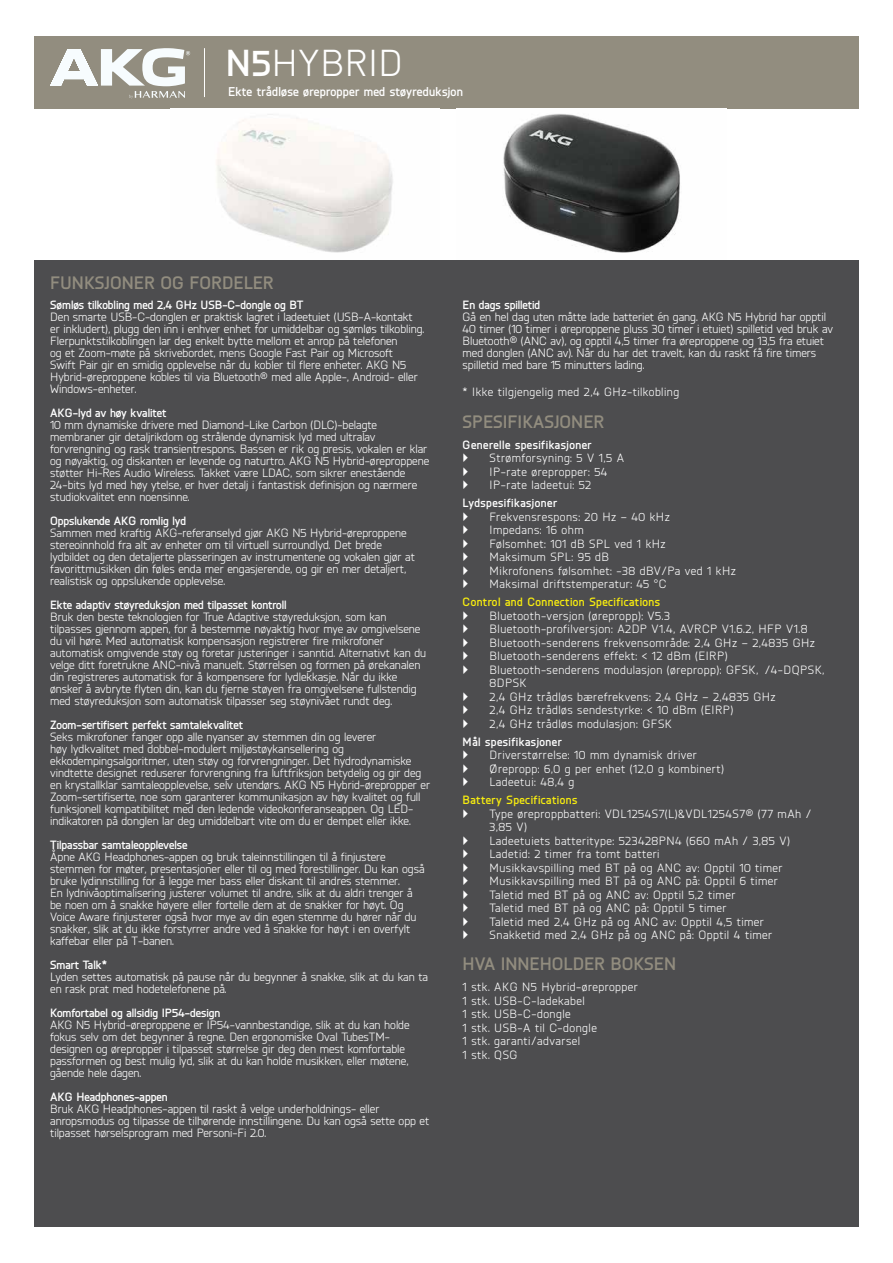
<style>
.page{position:relative;width:893px;height:1263px;background:#fff}
.page>*{position:absolute;margin:0;border:0;box-sizing:border-box;transform-origin:0 0}
.t1{font:37.5px "Knul";letter-spacing:.02em;color:#fff}
.t2{font:700 18px "Knul";color:#928d7f}
.t3{font:700 12.75px "Knul";letter-spacing:.02em;color:#fff}
.t4{font:12px/12px "Knul";color:#fff}
.t5{font:12px/13.5px "Knul";letter-spacing:.04em;color:#fff}
.t6{font:700 12px "Knul";color:#fff}
.t7{font:700 12px "Knul";letter-spacing:.04em;color:#fff}
.t8{font:700 12px "Knul";letter-spacing:.04em;color:#f7ec0f}
.s1{font-weight:700}
</style>
<div class="page">
<div style="left:34px;top:36px;width:825px;height:72px;background:#928d7f"></div>
<hr style="left:204px;top:48px;width:1px;height:49px;background:#fff">
<svg style="left:50px;top:48px;width:140px;height:51px"></svg>
<img style="left:217px;top:114px;width:176px;height:139px">
<img style="left:503px;top:114px;width:177px;height:139px">
<div style="left:34px;top:260px;width:825px;height:967px;background:#4d4d4f"></div>
<h1 class="t1" style="left:226px;top:38px;width:178px"><span class="s1">N5</span>HYBRID</h1>
<p class="t3" style="left:228px;top:83px;width:236px">Ekte trådløse ørepropper med støyreduksjon</p>
<h2 class="t2" style="left:50px;top:270px;width:225px">FUNKSJONER OG FORDELER</h2>
<p class="t6" style="left:50px;top:296px;width:255px">Sømløs tilkobling med 2,4 GHz USB-C-dongle og BT</p>
<p class="t4" style="left:50px;top:310px;width:376px">Den smarte USB-C-donglen er praktisk lagret i ladeetuiet (USB-A-kontakt er inkludert), plugg den inn i enhver enhet for umiddelbar og sømløs tilkobling.<br>Flerpunktstilkoblingen lar deg enkelt bytte mellom et anrop på telefonen<br>og et Zoom-møte på skrivebordet, mens Google Fast Pair og Microsoft<br>Swift Pair gir en smidig opplevelse når du kobler til flere enheter. AKG N5<br>Hybrid-øreproppene kobles til via Bluetooth® med alle Apple-, Android- eller Windows-enheter.</p>
<p class="t6" style="left:50px;top:404px;width:118px">AKG-lyd av høy kvalitet</p>
<p class="t4" style="left:50px;top:418px;width:381px">10 mm dynamiske drivere med Diamond-Like Carbon (DLC)-belagte membraner gir detaljrikdom og strålende dynamisk lyd med ultralav forvrengning og rask transientrespons. Bassen er rik og presis, vokalen er klar og nøyaktig, og diskanten er levende og naturtro. AKG N5 Hybrid-øreproppene støtter Hi-Res Audio Wireless. Takket være LDAC, som sikrer enestående 24-bits lyd med høy ytelse, er hver detalj i fantastisk definisjon og nærmere studiokvalitet enn noensinne.</p>
<p class="t6" style="left:50px;top:512px;width:137px">Oppslukende AKG romlig lyd</p>
<p class="t4" style="left:50px;top:526px;width:366px">Sammen med kraftig AKG-referanselyd gjør AKG N5 Hybrid-øreproppene stereoinnhold fra alt av enheter om til virtuell surroundlyd. Det brede lydbildet og den detaljerte plasseringen av instrumentene og vokalen gjør at favorittmusikken din føles enda mer engasjerende, og gir en mer detaljert, realistisk og oppslukende opplevelse.</p>
<p class="t6" style="left:50px;top:596px;width:238px">Ekte adaptiv støyreduksjon med tilpasset kontroll</p>
<p class="t4" style="left:50px;top:610px;width:377px">Bruk den beste teknologien for True Adaptive støyreduksjon, som kan tilpasses gjennom appen, for å bestemme nøyaktig hvor mye av omgivelsene du vil høre. Med automatisk kompensasjon registrerer fire mikrofoner automatisk omgivende støy og foretar justeringer i sanntid. Alternativt kan du velge ditt foretrukne ANC-nivå manuelt. Størrelsen og formen på ørekanalen din registreres automatisk for å kompensere for lydlekkasje. Når du ikke ønsker å avbryte flyten din, kan du fjerne støyen fra omgivelsene fullstendig med støyreduksjon som automatisk tilpasser seg støynivået rundt deg.</p>
<p class="t6" style="left:50px;top:716px;width:194px">Zoom-sertifisert perfekt samtalekvalitet</p>
<p class="t4" style="left:50px;top:730px;width:381px">Seks mikrofoner fanger opp alle nyanser av stemmen din og leverer<br>høy lydkvalitet med dobbel-modulert miljøstøykansellering og ekkodempingsalgoritmer, uten støy og forvrengninger. Det hydrodynamiske vindtette designet reduserer forvrengning fra luftfriksjon betydelig og gir deg en krystallklar samtaleopplevelse, selv utendørs. AKG N5 Hybrid-ørepropper er Zoom-sertifiserte, noe som garanterer kommunikasjon av høy kvalitet og full funksjonell kompatibilitet med den ledende videokonferanseappen. Og LED&shy;indikatoren på donglen lar deg umiddelbart vite om du er dempet eller ikke.</p>
<p class="t6" style="left:50px;top:836px;width:139px">Tilpassbar samtaleopplevelse</p>
<p class="t4" style="left:50px;top:850px;width:376px">Åpne AKG Headphones-appen og bruk taleinnstillingen til å finjustere stemmen for møter, presentasjoner eller til og med forestillinger. Du kan også bruke lydinnstilling for å legge mer bass eller diskant til andres stemmer.<br>En lydnivåoptimalisering justerer volumet til andre, slik at du aldri trenger å be noen om å snakke høyere eller fortelle dem at de snakker for høyt. Og Voice Aware finjusterer også hvor mye av din egen stemme du hører når du snakker, slik at du ikke forstyrrer andre ved å snakke for høyt i en overfylt kaffebar eller på T-banen.</p>
<p class="t6" style="left:50px;top:956px;width:58px">Smart Talk*</p>
<p class="t4" style="left:50px;top:970px;width:379px">Lyden settes automatisk på pause når du begynner å snakke, slik at du kan ta en rask prat med hodetelefonene på.</p>
<p class="t6" style="left:50px;top:1004px;width:172px">Komfortabel og allsidig IP54-design</p>
<p class="t4" style="left:50px;top:1018px;width:361px">AKG N5 Hybrid-øreproppene er IP54-vannbestandige, slik at du kan holde fokus selv om det begynner å regne. Den ergonomiske Oval TubesTM&shy;designen og ørepropper i tilpasset størrelse gir deg den mest komfortable passformen og best mulig lyd, slik at du kan holde musikken, eller møtene, gående hele dagen.</p>
<p class="t6" style="left:50px;top:1088px;width:119px">AKG Headphones-appen</p>
<p class="t4" style="left:50px;top:1102px;width:381px">Bruk AKG Headphones-appen til raskt å velge underholdnings- eller anropsmodus og tilpasse de tilhørende innstillingene. Du kan også sette opp et tilpasset hørselsprogram med Personi-Fi 2.0.</p>
<p class="t6" style="left:463px;top:296px;width:79px">En dags spilletid</p>
<p class="t4" style="left:463px;top:310px;width:372px">Gå en hel dag uten måtte lade batteriet én gang. AKG N5 Hybrid har opptil 40 timer (10 timer i øreproppene pluss 30 timer i etuiet) spilletid ved bruk av Bluetooth® (ANC av), og opptil 4,5 timer fra øreproppene og 13,5 fra etuiet med donglen (ANC av). Når du har det travelt, kan du raskt få fire timers spilletid med bare 15 minutters lading.</p>
<p class="t5" style="left:463px;top:385px;width:218px">* Ikke tilgjengelig med 2,4 GHz-tilkobling</p>
<h2 class="t2" style="left:463px;top:408px;width:143px">SPESIFIKASJONER</h2>
<p class="t7" style="left:463px;top:436px;width:130px">Generelle spesifikasjoner</p>
<p class="t5" style="left:490px;top:451px;width:136px">Strømforsyning: 5 V 1,5 A<br>IP-rate ørepropper: 54<br>IP-rate ladeetui: 52</p>
<p class="t7" style="left:463px;top:494px;width:96px">Lydspesifikasjoner</p>
<p class="t5" style="left:490px;top:509px;width:248px">Frekvensrespons: 20 Hz – 40 kHz<br>Impedans: 16 ohm<br>Følsomhet: 101 dB SPL ved 1 kHz<br>Maksimum SPL: 95 dB<br>Mikrofonens følsomhet: -38 dBV/Pa ved 1 kHz<br>Maksimal driftstemperatur: 45 °C</p>
<p class="t8" style="left:463px;top:593px;width:199px">Control and Connection Specifications</p>
<p class="t5" style="left:490px;top:608px;width:336px">Bluetooth-versjon (ørepropp): V5.3<br>Bluetooth-profilversjon: A2DP V1.4, AVRCP V1.6.2, HFP V1.8<br>Bluetooth-senderens frekvensområde: 2,4 GHz – 2,4835 GHz Bluetooth-senderens effekt: &lt; 12 dBm (EIRP)<br>Bluetooth-senderens modulasjon (ørepropp): GFSK, π/4-DQPSK, 8DPSK<br>2,4 GHz trådløs bærefrekvens: 2,4 GHz – 2,4835 GHz<br>2,4 GHz trådløs sendestyrke: &lt; 10 dBm (EIRP)<br>2,4 GHz trådløs modulasjon: GFSK</p>
<p class="t7" style="left:463px;top:733px;width:101px">Mål spesifikasjoner</p>
<p class="t5" style="left:490px;top:748px;width:236px">Driverstørrelse: 10 mm dynamisk driver<br>Ørepropp: 6,0 g per enhet (12,0 g kombinert)<br>Ladeetui: 48,4 g</p>
<p class="t8" style="left:463px;top:791px;width:116px">Battery Specifications</p>
<p class="t5" style="left:490px;top:806px;width:323px">Type øreproppbatteri: VDL1254S7(L)&amp;VDL1254S7® (77 mAh / 3,85 V)<br>Ladeetuiets batteritype: 523428PN4 (660 mAh / 3,85 V)<br>Ladetid: 2 timer fra tomt batteri<br>Musikkavspilling med BT på og ANC av: Opptil 10 timer Musikkavspilling med BT på og ANC på: Opptil 6 timer Taletid med BT på og ANC av: Opptil 5,2 timer<br>Taletid med BT på og ANC på: Opptil 5 timer<br>Taletid med 2,4 GHz på og ANC av: Opptil 4,5 timer Snakketid med 2,4 GHz på og ANC på: Opptil 4 timer</p>
<h2 class="t2" style="left:463px;top:951px;width:215px">HVA INNEHOLDER BOKSEN</h2>
<p class="t5" style="left:463px;top:980px;width:177px">1 stk. AKG N5 Hybrid-ørepropper<br>1 stk. USB-C-ladekabel<br>1 stk. USB-C-dongle<br>1 stk. USB-A til C-dongle<br>1 stk. garanti/advarsel<br>1 stk. QSG</p>
</div>
